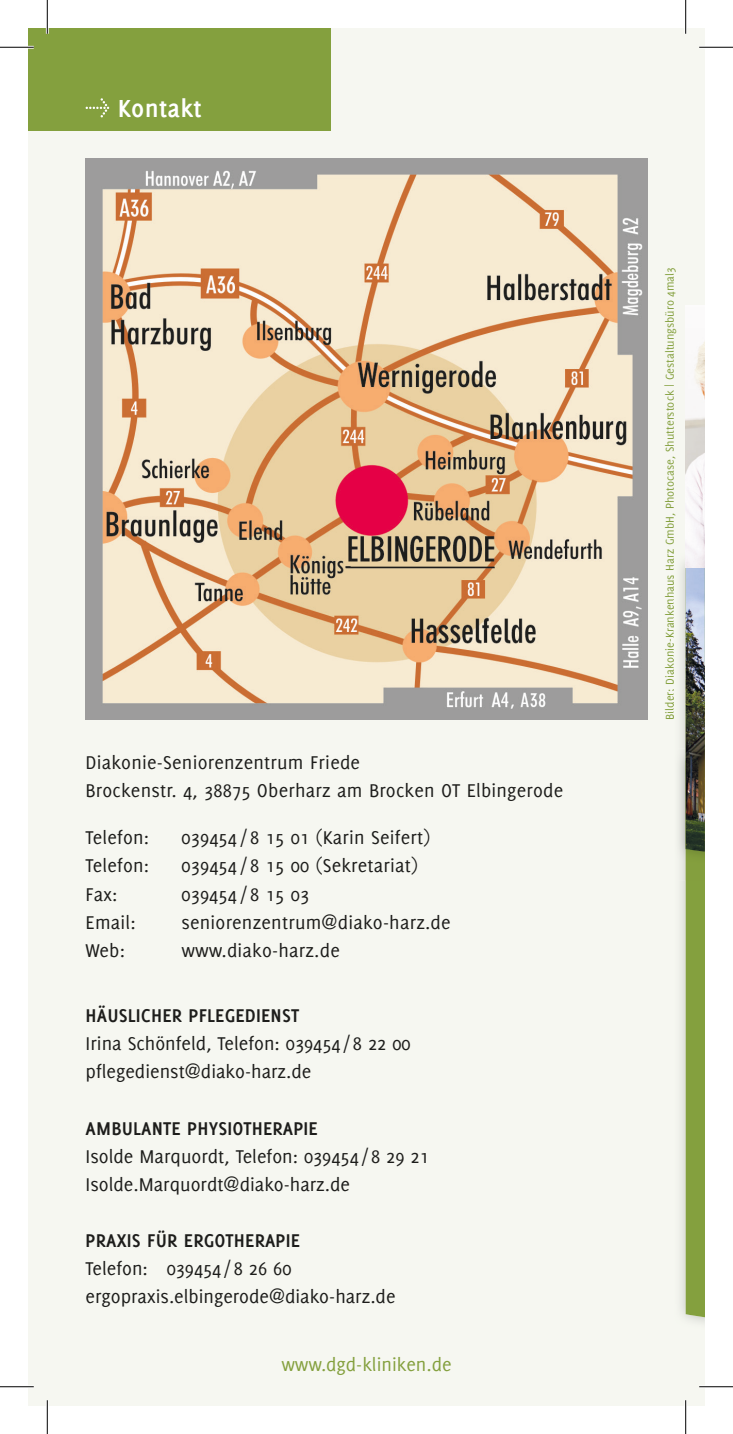
<style>
.page{position:relative;width:733px;height:1434px;background:#fff}
.page>*{position:absolute;margin:0;border:0;box-sizing:border-box;transform-origin:0 0}
.t1{font:700 27px "Delicious";letter-spacing:.01em;color:#fff}
.t2{font:20.25px/28.1px "Delicious";letter-spacing:.01em;color:#1d1d1b}
.t3{font:700 20.25px "Delicious";letter-spacing:.01em;color:#1d1d1b}
.t4{font:20.25px "Delicious";color:#84a03e}
.t5{font:12.38px "Delicious";color:#84a03e}
</style>
<div class="page">
<div style="left:28px;top:28px;width:676px;height:1378px;background:#f6f7f1"></div>
<img style="left:86px;top:158px;width:561px;height:561px">
<div style="left:28px;top:28px;width:302px;height:102px;background:#84a03e"></div>
<svg style="left:86px;top:98px;width:23px;height:19px"></svg>
<img style="left:673px;top:552px;width:1px;height:167px">
<svg style="left:685px;top:852px;width:19px;height:474px;background:#89a347"></svg>
<img style="left:685px;top:344px;width:19px;height:508px">
<hr style="left:0;top:46px;width:34px;height:3px;background:#fff">
<hr style="left:699px;top:46px;width:33px;height:3px;background:#fff">
<hr style="left:0;top:1385px;width:34px;height:3px;background:#fff">
<hr style="left:699px;top:1385px;width:33px;height:3px;background:#fff">
<hr style="left:46px;top:0;width:3px;height:34px;background:#fff">
<hr style="left:46px;top:1400px;width:3px;height:34px;background:#fff">
<hr style="left:684px;top:0;width:2px;height:34px;background:#fff">
<hr style="left:684px;top:1400px;width:2px;height:34px;background:#fff">
<hr style="left:0;top:47px;width:34px;height:1px;background:#000">
<hr style="left:699px;top:47px;width:33px;height:1px;background:#000">
<hr style="left:0;top:1386px;width:34px;height:1px;background:#000">
<hr style="left:699px;top:1386px;width:33px;height:1px;background:#000">
<hr style="left:47px;top:0;width:1px;height:34px;background:#000">
<hr style="left:47px;top:1400px;width:1px;height:34px;background:#000">
<hr style="left:685px;top:0;width:1px;height:34px;background:#000">
<hr style="left:685px;top:1400px;width:1px;height:34px;background:#000">
<h1 class="t1" style="left:118px;top:93px;width:85px">Kontakt</h1>
<p class="t2" style="left:86px;top:748px;width:479px">Diakonie-Seniorenzentrum Friede<br>Brockenstr. 4, 38875 Oberharz am Brocken OT Elbingerode</p>
<p class="t2" style="left:86px;top:823px;width:65px">Telefon:</p>
<p class="t2" style="left:181px;top:823px;width:250px">039454 / 8 15 01 (Karin Seifert)</p>
<p class="t2" style="left:86px;top:851px;width:65px">Telefon:</p>
<p class="t2" style="left:181px;top:851px;width:238px">039454 / 8 15 00 (Sekretariat)</p>
<p class="t2" style="left:86px;top:880px;width:33px">Fax:</p>
<p class="t2" style="left:181px;top:880px;width:129px">039454 / 8 15 03</p>
<p class="t2" style="left:86px;top:908px;width:52px">Email:</p>
<p class="t2" style="left:181px;top:908px;width:271px">seniorenzentrum@diako-harz.de</p>
<p class="t2" style="left:86px;top:936px;width:41px">Web:</p>
<p class="t2" style="left:181px;top:936px;width:160px">www.diako-harz.de</p>
<p class="t3" style="left:86px;top:1004px;width:215px">HÄUSLICHER PFLEGEDIENST</p>
<p class="t2" style="left:86px;top:1029px;width:326px">Irina Schönfeld, Telefon: 039454 / 8 22 00 pflegedienst@diako-harz.de</p>
<p class="t3" style="left:86px;top:1116px;width:234px">AMBULANTE PHYSIOTHERAPIE</p>
<p class="t2" style="left:86px;top:1142px;width:344px">Isolde Marquordt, Telefon: 039454 / 8 29 21<br>Isolde.Marquordt@diako-harz.de</p>
<p class="t3" style="left:86px;top:1229px;width:216px">PRAXIS FÜR ERGOTHERAPIE</p>
<p class="t2" style="left:86px;top:1254px;width:311px">Telefon: 039454 / 8 26 60 ergopraxis.elbingerode@diako-harz.de</p>
<p class="t4" style="left:281px;top:1352px;width:172px">www.dgd-kliniken.de</p>
<p class="t5" style="left:662px;top:720px;width:454px;rotate:-90deg">Bilder: Diakonie-Krankenhaus Harz GmbH, Photocase, Shutterstock | Gestaltungsbüro 4mal3</p>
</div>
